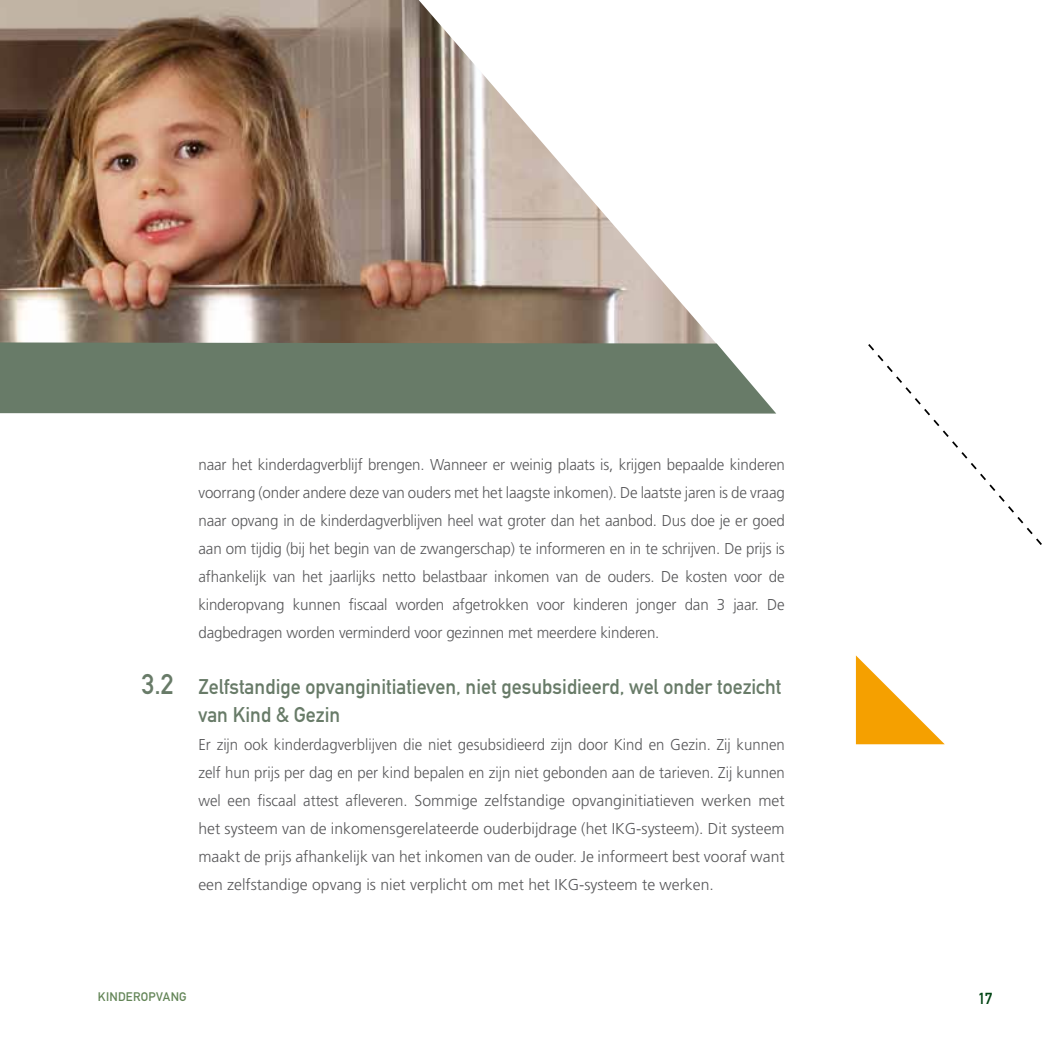
<style>
.page{position:relative;width:1042px;height:1042px;background:#fff}
.page>*{position:absolute;margin:0;border:0;box-sizing:border-box;transform-origin:0 0}
.t1{font:28px "DIN Mittelschrift Std";color:#687b68;scale:.95 1}
.t2{font:21px/28px "DIN Mittelschrift Std";color:#687b68;scale:.95 1}
.t3{font:300 15.75px/28px "Frutiger LT Std";letter-spacing:-.005em;color:#58585a;text-align:justify;scale:.96 1}
.t4{font:300 15.75px/28px "Frutiger LT Std";letter-spacing:-.005em;color:#58585a;text-align:justify;scale:.95 1}
.t5{font:15.75px "DIN Mittelschrift Std";color:#004413}
.t6{font:12.25px "DIN Mittelschrift Std";letter-spacing:.02em;color:#638557}
</style>
<div class="page">
<img style="left:0;top:0;width:715px;height:342px">
<div style="left:0;top:342px;width:776px;height:71px;background:#687b68"></div>
<svg style="left:868px;top:344px;width:174px;height:201px"></svg>
<svg style="left:856px;top:655px;width:89px;height:89px"></svg>
<h1 class="t1" style="left:142px;top:668px;width:35px">3.2</h1>
<p class="t3" style="left:198px;top:450px;width:612px">naar het kinderdagverblijf brengen. Wanneer er weinig plaats is, krijgen bepaalde kinderen voorrang (onder andere deze van ouders met het laagste inkomen). De laatste jaren is de vraag naar opvang in de kinderdagverblijven heel wat groter dan het aanbod. Dus doe je er goed aan om tijdig (bij het begin van de zwangerschap) te informeren en in te schrijven. De prijs is afhankelijk van het jaarlijks netto belastbaar inkomen van de ouders. De kosten voor de kinderopvang kunnen fiscaal worden afgetrokken voor kinderen jonger dan 3 jaar. De dagbedragen worden verminderd voor gezinnen met meerdere kinderen.</p>
<h2 class="t2" style="left:198px;top:672px;width:615px">Zelfstandige opvanginitiatieven, niet gesubsidieerd, wel onder toezicht van Kind &amp; Gezin</h2>
<p class="t4" style="left:198px;top:730px;width:619px">Er zijn ook kinderdagverblijven die niet gesubsidieerd zijn door Kind en Gezin. Zij kunnen zelf hun prijs per dag en per kind bepalen en zijn niet gebonden aan de tarieven. Zij kunnen wel een fiscaal attest afleveren. Sommige zelfstandige opvanginitiatieven werken met het systeem van de inkomensgerelateerde ouderbijdrage (het IKG-systeem). Dit systeem maakt de prijs afhankelijk van het inkomen van de ouder. Je informeert best vooraf want een zelfstandige opvang is niet verplicht om met het IKG-systeem te werken.</p>
<p class="t6" style="left:98px;top:989px;width:90px">KINDEROPVANG</p>
<p class="t5" style="left:978px;top:989px;width:16px">17</p>
</div>
